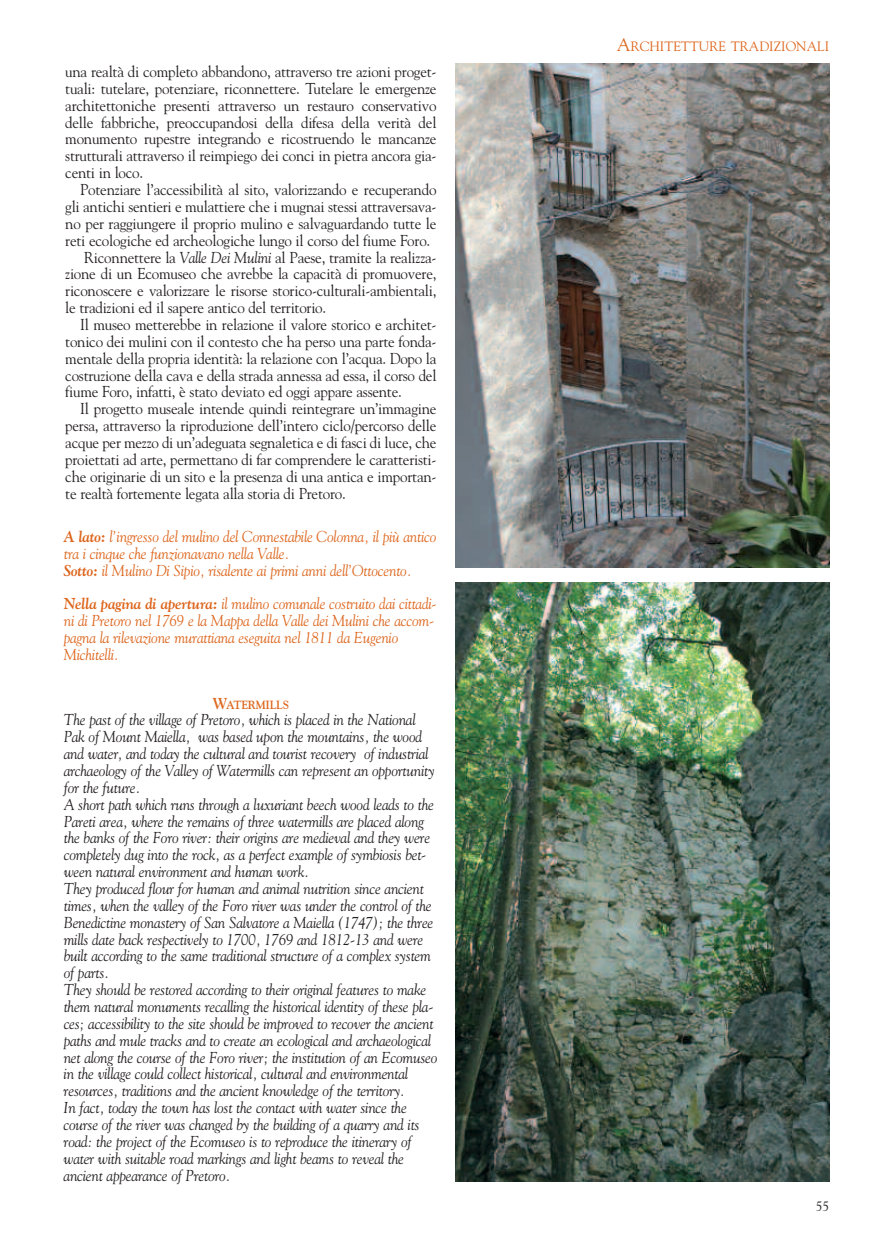
<style>
.page{position:relative;width:893px;height:1234px;background:#fff}
.page>*{position:absolute;margin:0;border:0;box-sizing:border-box;transform-origin:0 0}
.t1{font:italic 15.75px/16.8px "Goudy";letter-spacing:-.015em;color:#231f20;scale:.95 1}
.t2{font:15.75px/16.8px "Goudy";letter-spacing:-.015em;color:#231f20;text-align:justify;scale:.95 1}
.t3{font:italic 15.75px/16.8px "Goudy";letter-spacing:-.015em;color:#dd651c;scale:.95 1}
.t4{font:13.5px "Goudy";color:#dd651c}
.t5{font:13.5px "Goudy";color:#231f20}
.t6{font:700 11.85px "Goudy";letter-spacing:-.02em;color:#dd651c;scale:.95 1}
.s1{font-style:italic}
.s2{font-weight:700}
.s3{font-size:15.75px}
.s4{font-size:18px}
</style>
<div class="page">
<img style="left:455px;top:582px;width:374px;height:599px">
<img style="left:455px;top:64px;width:374px;height:503px">
<p class="t2" style="left:65px;top:63px;width:392px">una realtà di completo abbandono, attraverso tre azioni proget&shy;tuali: tutelare, potenziare, riconnettere. Tutelare le emergenze architettoniche presenti attraverso un restauro conservativo delle fabbriche, preoccupandosi della difesa della verità del monumento rupestre integrando e ricostruendo le mancanze strutturali attraverso il reimpiego dei conci in pietra ancora gia&shy;centi in loco.</p>
<p class="t2" style="left:80px;top:181px;width:377px">Potenziare l’accessibilità al sito, valorizzando e recuperando</p>
<p class="t2" style="left:65px;top:198px;width:392px">gli antichi sentieri e mulattiere che i mugnai stessi attraversava-</p>
<p class="t2" style="left:65px;top:215px;width:392px">no per raggiungere il proprio mulino e salvaguardando tutte le</p>
<p class="t2" style="left:65px;top:232px;width:386px">reti ecologiche ed archeologiche lungo il corso del fiume Foro.</p>
<p class="t2" style="left:84px;top:248px;width:372px">Riconnettere la <span class="s1">Valle Dei Mulini</span> al Paese, tramite la realizza-</p>
<p class="t2" style="left:65px;top:265px;width:392px">zione di un Ecomuseo che avrebbe la capacità di promuovere,</p>
<p class="t2" style="left:65px;top:282px;width:392px">riconoscere e valorizzare le risorse storico-culturali-ambientali,</p>
<p class="t2" style="left:65px;top:299px;width:276px">le tradizioni ed il sapere antico del territorio.</p>
<p class="t2" style="left:80px;top:316px;width:377px">Il museo metterebbe in relazione il valore storico e architet-</p>
<p class="t2" style="left:65px;top:333px;width:392px">tonico dei mulini con il contesto che ha perso una parte fonda-</p>
<p class="t2" style="left:65px;top:350px;width:392px">mentale della propria identità: la relazione con l’acqua. Dopo la</p>
<p class="t2" style="left:65px;top:366px;width:392px">costruzione della cava e della strada annessa ad essa, il corso del</p>
<p class="t2" style="left:65px;top:383px;width:356px">fiume Foro, infatti, è stato deviato ed oggi appare assente.</p>
<p class="t2" style="left:80px;top:400px;width:377px">Il progetto museale intende quindi reintegrare un’immagine</p>
<p class="t2" style="left:65px;top:417px;width:392px">persa, attraverso la riproduzione dell’intero ciclo/percorso delle</p>
<p class="t2" style="left:65px;top:434px;width:392px">acque per mezzo di un’adeguata segnaletica e di fasci di luce, che</p>
<p class="t2" style="left:65px;top:451px;width:392px">proiettati ad arte, permettano di far comprendere le caratteristi-</p>
<p class="t2" style="left:65px;top:467px;width:392px">che originarie di un sito e la presenza di una antica e importan-</p>
<p class="t2" style="left:65px;top:484px;width:297px">te realtà fortemente legata alla storia di Pretoro.</p>
<p class="t3" style="left:64px;top:528px;width:394px"><span class="s2">A lato:</span> l’ingresso del mulino del Connestabile Colonna, il più antico tra i cinque che funzionavano nella Valle.<br><span class="s2">Sotto:</span> il Mulino Di Sipio, risalente ai primi anni dell’Ottocento.</p>
<p class="t3" style="left:64px;top:595px;width:394px"><span class="s2">Nella pagina di apertura:</span> il mulino comunale costruito dai cittadi&shy;ni di Pretoro nel 1769 e la Mappa della Valle dei Mulini che accom&shy;pagna la rilevazione murattiana eseguita nel 1811 da Eugenio Michitelli.</p>
<p class="t6" style="left:213px;top:697px;width:82px"><span class="s3">W</span>ATERMILLS</p>
<p class="t1" style="left:64px;top:711px;width:395px">The past of the village of Pretoro, which is placed in the National Pak of Mount Maiella, was based upon the mountains, the wood and water, and today the cultural and tourist recovery of industrial archaeology of the Valley of Watermills can represent an opportunity for the future.<br>A short path which runs through a luxuriant beech wood leads to the Pareti area, where the remains of three watermills are placed along the banks of the Foro river: their origins are medieval and they were completely dug into the rock, as a perfect example of symbiosis bet&shy;ween natural environment and human work.<br>They produced flour for human and animal nutrition since ancient times, when the valley of the Foro river was under the control of the Benedictine monastery of San Salvatore a Maiella (1747); the three mills date back respectively to 1700, 1769 and 1812-13 and were built according to the same traditional structure of a complex system of parts.<br>They should be restored according to their original features to make them natural monuments recalling the historical identity of these pla&shy;ces; accessibility to the site should be improved to recover the ancient paths and mule tracks and to create an ecological and archaeological net along the course of the Foro river; the institution of an Ecomuseo in the village could collect historical, cultural and environmental resources, traditions and the ancient knowledge of the territory.<br>In fact, today the town has lost the contact with water since the course of the river was changed by the building of a quarry and its road: the project of the Ecomuseo is to reproduce the itinerary of water with suitable road markings and light beams to reveal the ancient appearance of Pretoro.</p>
<p class="t4" style="left:617px;top:38px;width:214px"><span class="s4">A</span>RCHITETTURE TRADIZIONALI</p>
<p class="t5" style="left:816px;top:1197px;width:15px">55</p>
</div>
